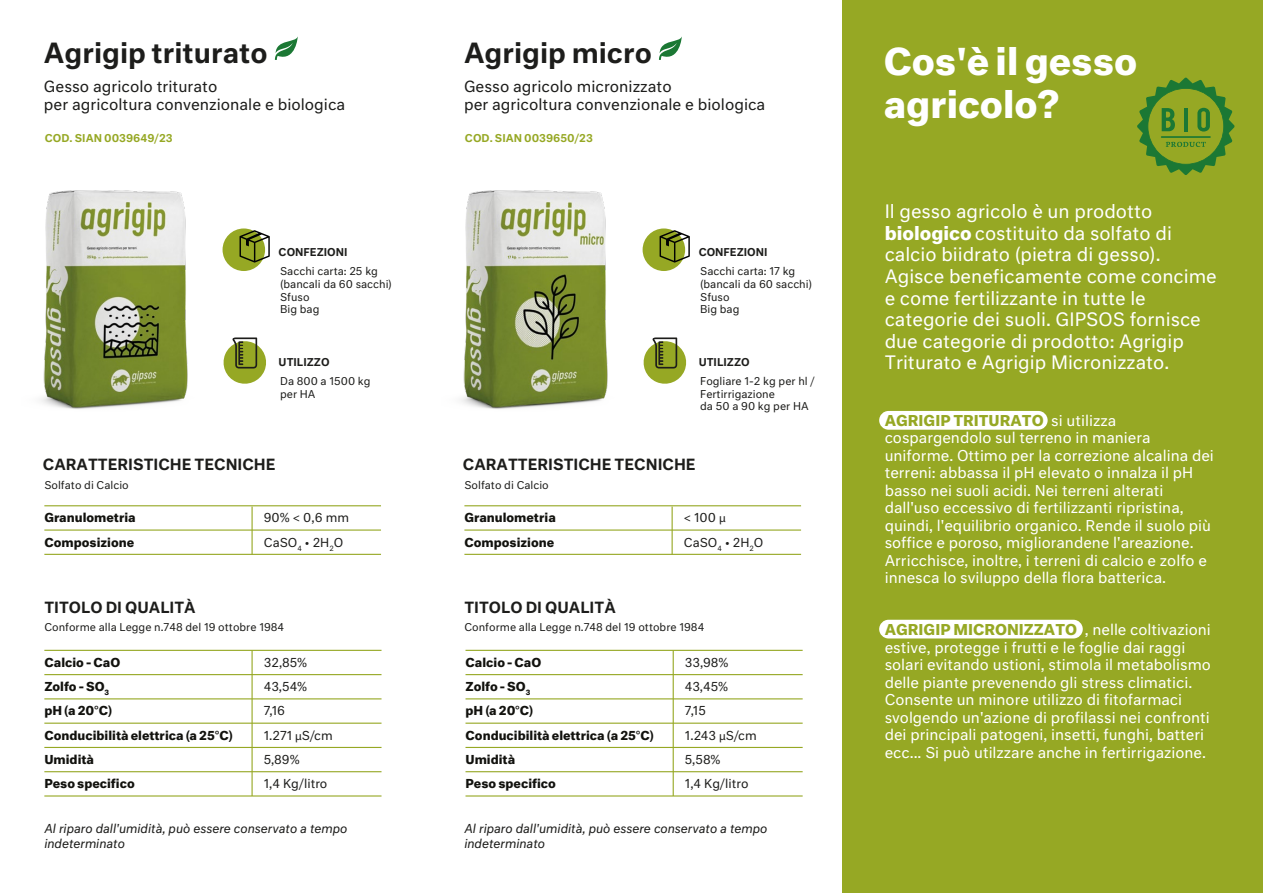
<style>
.page{position:relative;width:1263px;height:893px;background:#fff}
.page>*{position:absolute;margin:0;border:0;box-sizing:border-box;transform-origin:0 0}
.t1{font:700 36px/43.2px "Neutral Std";color:#fff}
.t2{font:500 27px "Neutral Std";color:#1d1d1b}
.t3{font:18px/21.6px "Neutral Std";color:#fff}
.t4{font:15px/18px "Neutral Std";color:#1d1d1b}
.t5{font:500 15px "Neutral Std";color:#1d1d1b}
.t6{font:14.55px/17.4px "Neutral Std";color:#fff}
.t7{font:700 12px/24.3px "Neutral Std";color:#12120e}
.t8{font:12px "Neutral Std";color:#1d1d1b}
.t9{font:italic 12px/14.4px "Neutral Std";color:#1d1d1b}
.t10{font:10.5px/12.6px "Neutral Std";color:#1d1d1b}
.t11{font:500 10.5px "Neutral Std";color:#1d1d1b}
.t12{font:500 10.5px "Neutral Std";color:#96a824}
.s1{font-family:"Myriad Pro"}
.s2{font-weight:700}
.s3{font-weight:700;color:#96a824}
</style>
<div class="page">
<div style="left:842px;top:0;width:421px;height:893px;background:#96a824"></div>
<img style="left:41px;top:190px;width:147px;height:219px">
<hr style="left:44px;top:529px;width:337px;height:2px;background:#96a824">
<hr style="left:44px;top:505px;width:337px;height:1px;background:#96a824">
<hr style="left:44px;top:554px;width:337px;height:1px;background:#96a824">
<hr style="left:44px;top:650px;width:337px;height:1px;background:#96a824">
<hr style="left:44px;top:674px;width:337px;height:1px;background:#96a824">
<hr style="left:44px;top:698px;width:337px;height:1px;background:#96a824">
<hr style="left:44px;top:723px;width:337px;height:1px;background:#96a824">
<hr style="left:44px;top:747px;width:337px;height:1px;background:#96a824">
<hr style="left:44px;top:771px;width:337px;height:1px;background:#96a824">
<hr style="left:44px;top:795px;width:337px;height:1px;background:#96a824">
<hr style="left:251px;top:650px;width:2px;height:146px;background:#96a824">
<hr style="left:465px;top:650px;width:338px;height:1px;background:#96a824">
<hr style="left:465px;top:674px;width:338px;height:1px;background:#96a824">
<hr style="left:465px;top:698px;width:338px;height:1px;background:#96a824">
<hr style="left:465px;top:723px;width:338px;height:1px;background:#96a824">
<hr style="left:465px;top:747px;width:338px;height:1px;background:#96a824">
<hr style="left:465px;top:771px;width:338px;height:1px;background:#96a824">
<hr style="left:465px;top:795px;width:338px;height:1px;background:#96a824">
<hr style="left:673px;top:650px;width:1px;height:146px;background:#96a824">
<hr style="left:251px;top:507px;width:2px;height:47px;background:#96a824">
<div style="left:223px;top:228px;width:42px;height:43px;background:#96a824;border-radius:50%"></div>
<svg style="left:239px;top:230px;width:31px;height:33px"></svg>
<svg style="left:223px;top:337px;width:43px;height:47px"></svg>
<img style="left:461px;top:190px;width:147px;height:219px">
<hr style="left:464px;top:529px;width:337px;height:2px;background:#96a824">
<hr style="left:464px;top:505px;width:337px;height:1px;background:#96a824">
<hr style="left:464px;top:554px;width:337px;height:1px;background:#96a824">
<hr style="left:671px;top:507px;width:2px;height:47px;background:#96a824">
<div style="left:643px;top:228px;width:42px;height:43px;background:#96a824;border-radius:50%"></div>
<svg style="left:659px;top:230px;width:31px;height:33px"></svg>
<svg style="left:643px;top:337px;width:44px;height:47px"></svg>
<svg style="left:1137px;top:77px;width:98px;height:98px"></svg>
<hr style="left:1161px;top:136px;width:50px;height:2px;background:#1b7834">
<div style="left:879px;top:411px;width:169px;height:19px;background:#fff;border-radius:9px"></div>
<div style="left:879px;top:620px;width:204px;height:18px;background:#fff;border-radius:9px"></div>
<svg style="left:275px;top:36px;width:23px;height:24px"></svg>
<svg style="left:659px;top:36px;width:23px;height:24px"></svg>
<svg style="left:507px;top:255px;width:4px;height:4px"></svg>
<h2 class="t2" style="left:44px;top:35px;width:225px">Agrigip triturato</h2>
<p class="t4" style="left:44px;top:77px;width:303px">Gesso agricolo triturato<br>per agricoltura convenzionale e biologica</p>
<h2 class="t2" style="left:464px;top:35px;width:189px">Agrigip micro</h2>
<h1 class="t1" style="left:884px;top:39px;width:255px">Cos'è il gesso agricolo?</h1>
<p class="t4" style="left:464px;top:77px;width:303px">Gesso agricolo micronizzato<br>per agricoltura convenzionale e biologica</p>
<p class="t12" style="left:45px;top:131px;width:129px">COD. SIAN 0039649/23</p>
<p class="t12" style="left:465px;top:131px;width:129px">COD. SIAN 0039650/23</p>
<p class="t11" style="left:279px;top:246px;width:70px">CONFEZIONI</p>
<p class="t10" style="left:280px;top:265px;width:113px">Sacchi carta: 25 kg (bancali da 60 sacchi)<br>Sfuso<br>Big bag</p>
<p class="t11" style="left:279px;top:355px;width:53px">UTILIZZO</p>
<p class="t10" style="left:280px;top:374px;width:92px">Da 800 a 1500 kg per HA</p>
<p class="t11" style="left:699px;top:246px;width:70px">CONFEZIONI</p>
<p class="t10" style="left:700px;top:265px;width:113px">Sacchi carta: 17 kg (bancali da 60 sacchi)<br>Sfuso<br>Big bag</p>
<p class="t11" style="left:699px;top:355px;width:53px">UTILIZZO</p>
<p class="t10" style="left:700px;top:374px;width:116px">Fogliare 1-2 kg per hl /<br>Fertirrigazione<br>da 50 a 90 kg per HA</p>
<p class="t5" style="left:43px;top:454px;width:234px">CARATTERISTICHE TECNICHE</p>
<p class="t5" style="left:463px;top:454px;width:234px">CARATTERISTICHE TECNICHE</p>
<p class="t10" style="left:44px;top:478px;width:86px">Solfato di Calcio</p>
<p class="t10" style="left:464px;top:478px;width:86px">Solfato di Calcio</p>
<p class="t7" style="left:44px;top:505px;width:93px">Granulometria</p>
<p class="t8" style="left:264px;top:510px;width:87px">90% &lt; 0,6 mm</p>
<p class="t7" style="left:44px;top:530px;width:91px">Composizione</p>
<p class="t8" style="left:264px;top:534px;width:81px">CaSO<sub>4</sub> • 2H<sub>2</sub>O</p>
<p class="t7" style="left:464px;top:505px;width:93px">Granulometria</p>
<p class="t8" style="left:684px;top:510px;width:43px">&lt; 100 <span class="s1">μ</span></p>
<p class="t7" style="left:464px;top:530px;width:91px">Composizione</p>
<p class="t8" style="left:684px;top:534px;width:81px">CaSO<sub>4</sub> • 2H<sub>2</sub>O</p>
<p class="t5" style="left:44px;top:597px;width:153px">TITOLO DI QUALITÀ</p>
<p class="t5" style="left:464px;top:597px;width:153px">TITOLO DI QUALITÀ</p>
<p class="t10" style="left:44px;top:621px;width:241px">Conforme alla Legge n.748 del 19 ottobre 1984</p>
<p class="t10" style="left:464px;top:621px;width:241px">Conforme alla Legge n.748 del 19 ottobre 1984</p>
<p class="t7" style="left:44px;top:650px;width:77px">Calcio - CaO</p>
<p class="t8" style="left:264px;top:654px;width:45px">32,85%</p>
<p class="t7" style="left:44px;top:674px;width:66px">Zolfo - SO<sub>3</sub></p>
<p class="t7" style="left:44px;top:723px;width:190px">Conducibilità elettrica (a 25°C)</p>
<p class="t8" style="left:264px;top:679px;width:45px">43,54%</p>
<p class="t7" style="left:44px;top:698px;width:69px">pH (a 20°C)</p>
<p class="t8" style="left:264px;top:703px;width:23px">7,16</p>
<p class="t8" style="left:264px;top:727px;width:70px">1.271 <span class="s1">μ</span>S/cm</p>
<p class="t7" style="left:465px;top:650px;width:77px">Calcio - CaO<br>Zolfo - SO<sub>3</sub></p>
<p class="t7" style="left:465px;top:723px;width:190px">Conducibilità elettrica (a 25°C)</p>
<p class="t8" style="left:685px;top:654px;width:45px">33,98%</p>
<p class="t8" style="left:685px;top:679px;width:45px">43,45%</p>
<p class="t7" style="left:465px;top:698px;width:69px">pH (a 20°C)</p>
<p class="t8" style="left:685px;top:703px;width:22px">7,15</p>
<p class="t8" style="left:685px;top:727px;width:73px">1.243 <span class="s1">μ</span>S/cm</p>
<p class="t7" style="left:44px;top:747px;width:51px">Umidità</p>
<p class="t8" style="left:264px;top:752px;width:37px">5,89%</p>
<p class="t7" style="left:44px;top:771px;width:92px">Peso specifico</p>
<p class="t8" style="left:264px;top:776px;width:65px">1,4 Kg/litro</p>
<p class="t7" style="left:465px;top:747px;width:51px">Umidità</p>
<p class="t8" style="left:685px;top:752px;width:37px">5,58%</p>
<p class="t7" style="left:465px;top:771px;width:92px">Peso specifico</p>
<p class="t8" style="left:685px;top:776px;width:65px">1,4 Kg/litro</p>
<p class="t9" style="left:44px;top:821px;width:304px">Al riparo dall'umidità, può essere conservato a tempo indeterminato</p>
<p class="t9" style="left:464px;top:821px;width:304px">Al riparo dall'umidità, può essere conservato a tempo indeterminato</p>
<p class="t3" style="left:885px;top:200px;width:334px">Il gesso agricolo è un prodotto <span class="s2">biologico</span> costituito da solfato di calcio biidrato (pietra di gesso).<br>Agisce beneficamente come concime e come fertilizzante in tutte le categorie dei suoli. GIPSOS fornisce due categorie di prodotto: Agrigip Triturato e Agrigip Micronizzato.</p>
<p class="t6" style="left:885px;top:411px;width:331px"><span class="s3">AGRIGIP TRITURATO</span> si utilizza cospargendolo sul terreno in maniera uniforme. Ottimo per la correzione alcalina dei terreni: abbassa il pH elevato o innalza il pH basso nei suoli acidi. Nei terreni alterati dall'uso eccessivo di fertilizzanti ripristina, quindi, l'equilibrio organico. Rende il suolo più soffice e poroso, migliorandene l'areazione.<br>Arricchisce, inoltre, i terreni di calcio e zolfo e innesca lo sviluppo della flora batterica.</p>
<p class="t6" style="left:885px;top:621px;width:328px"><span class="s3">AGRIGIP MICRONIZZATO</span> , nelle coltivazioni estive, protegge i frutti e le foglie dai raggi solari evitando ustioni, stimola il metabolismo delle piante prevenendo gli stress climatici.<br>Consente un minore utilizzo di fitofarmaci svolgendo un'azione di profilassi nei confronti dei principali patogeni, insetti, funghi, batteri ecc... Si può utilzzare anche in fertirrigazione.</p>
</div>
